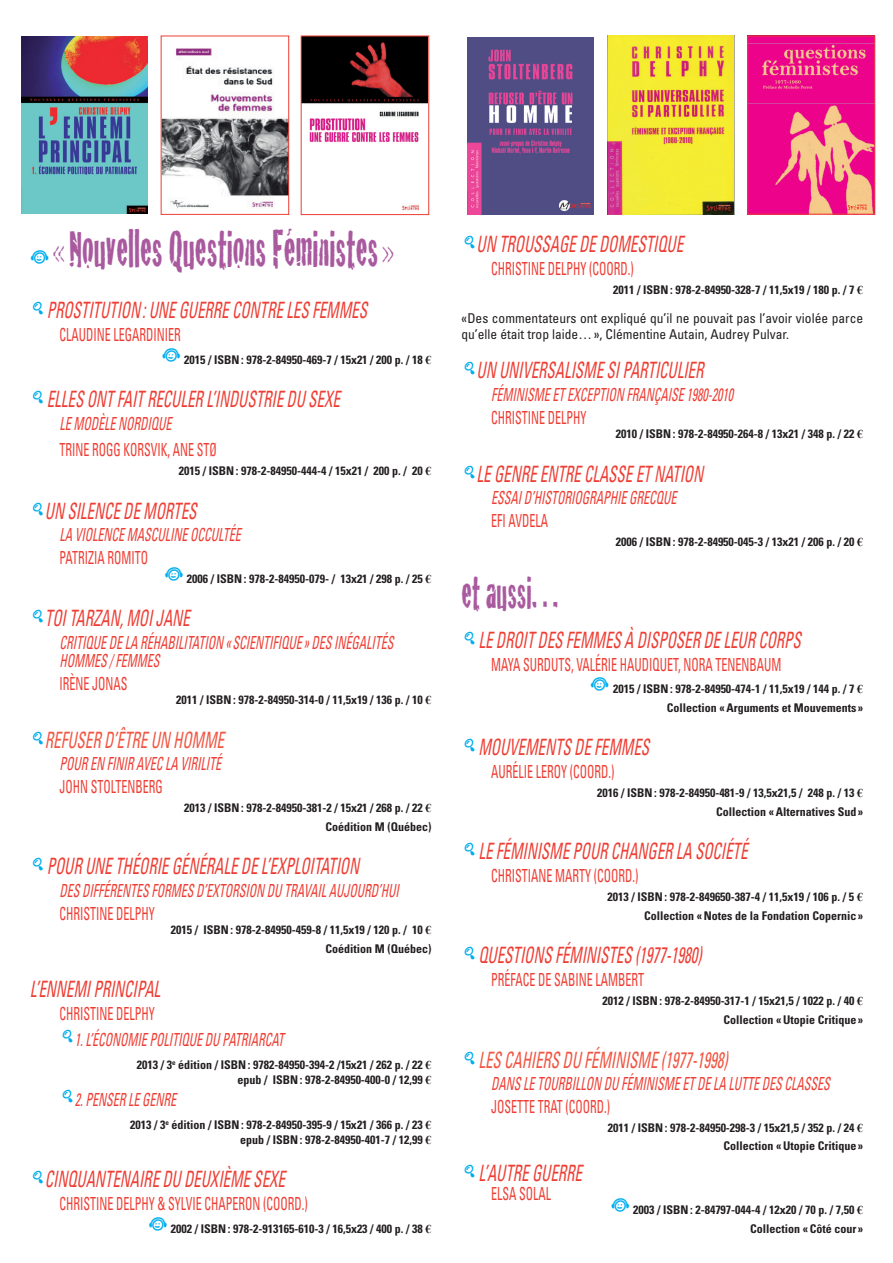
<style>
.page{position:relative;width:893px;height:1263px;background:#fff}
.page>*{position:absolute;margin:0;border:0;box-sizing:border-box;transform-origin:0 0}
.t1{font:54px "Cracked";color:#a95a9f;scale:.62 1}
.t2{font:48px "Cracked";color:#a95a9f;scale:.62 1}
.t3{font:italic condensed 22.5px "Univers";color:#ee3e34;scale:.67 1}
.t4{font:italic condensed 22.5px "Univers";color:#f05642;scale:.67 1}
.t5{font:italic condensed 18px/18.1px "Univers";color:#ee3e34;scale:.67 1}
.t6{font:condensed 18px "Univers";color:#ee3e34;scale:.67 1}
.t7{font:condensed 13.5px/16.4px "Univers";color:#231f20}
.t8{font:700 condensed 12px/18.8px "Univers";color:#231f20;text-align:right}
.s1{color:#00aeef}
.s2{font-family:"Times New Roman";font-stretch:normal}
</style>
<div class="page">
<img style="left:21px;top:37px;width:127px;height:177px">
<img style="left:163px;top:48px;width:124px;height:161px">
<div style="left:161px;top:36px;width:128px;height:179px;border:1px solid #ee3e34"></div>
<img style="left:303px;top:38px;width:124px;height:173px">
<div style="left:301px;top:36px;width:128px;height:179px;border:1px solid #ee3e34"></div>
<img style="left:467px;top:37px;width:127px;height:177px">
<img style="left:607px;top:36px;width:128px;height:178px">
<img style="left:749px;top:38px;width:124px;height:174px">
<div style="left:747px;top:36px;width:128px;height:178px;border:1px solid #ee3e34"></div>
<h1 class="t1" style="left:30px;top:206px;width:589px"><span class="s1">✓</span>« Nouvelles Questions Féministes »</h1>
<h3 class="t3" style="left:47px;top:296px;width:487px">PROSTITUTION:UNEGUERRECONTRELESFEMMES</h3>
<h3 class="t6" style="left:60px;top:323px;width:183px">CLAUDINE LEGARDINIER</h3>
<p class="t8" style="left:161px;top:350px;width:272px"><span class="s1">✓</span> 2015 / ISBN: 978-2-84950-469-7 / 15x21 / 200 p. / 18 <span class="s2">€</span></p>
<h3 class="t3" style="left:47px;top:385px;width:446px">ELLESONTFAITRECULERL’INDUSTRIEDU SEXE</h3>
<h3 class="t5" style="left:60px;top:414px;width:175px">LEMODÈLENORDIQUE</h3>
<h3 class="t6" style="left:60px;top:438px;width:236px">TRINE ROGG KORSVIK, ANE STØ</h3>
<p class="t8" style="left:179px;top:461px;width:254px">2015 / ISBN: 978-2-84950-444-4 / 15x21 / 200 p. / 20 <span class="s2">€</span></p>
<h3 class="t3" style="left:45px;top:496px;width:235px">UN SILENCEDEMORTES</h3>
<h3 class="t5" style="left:60px;top:525px;width:278px">LA VIOLENCEMASCULINEOCCULTÉE</h3>
<h3 class="t6" style="left:60px;top:546px;width:134px">PATRIZIA ROMITO</h3>
<p class="t8" style="left:164px;top:569px;width:269px"><span class="s1">✓</span> 2006 / ISBN: 978-2-84950-079- / 13x21 / 298 p. / 25 <span class="s2">€</span></p>
<h3 class="t3" style="left:45px;top:604px;width:225px">TOITARZAN,MOIJANE</h3>
<h3 class="t5" style="left:60px;top:633px;width:506px">CRITIQUEDELA RÉHABILITATION «SCIENTIFIQUE»DESINÉGALITÉS<br>HOMMES/FEMMES</h3>
<h3 class="t6" style="left:60px;top:672px;width:103px">IRÈNE JONAS</h3>
<p class="t8" style="left:176px;top:691px;width:257px">2011 / ISBN: 978-2-84950-314-0 / 11,5x19 / 136 p. / 10 <span class="s2">€</span></p>
<h3 class="t4" style="left:45px;top:726px;width:276px">REFUSERD’ÊTREUN HOMME</h3>
<h3 class="t5" style="left:60px;top:754px;width:249px">POUREN FINIRAVECLA VIRILITÉ</h3>
<h3 class="t6" style="left:60px;top:775px;width:156px">JOHN STOLTENBERG</h3>
<p class="t8" style="left:184px;top:798px;width:249px">2013 / ISBN: 978-2-84950-381-2 / 15x21 / 268 p. / 22 <span class="s2">€<br></span>Coédition M (Québec)</p>
<h3 class="t3" style="left:47px;top:852px;width:475px">POURUNETHÉORIEGÉNÉRALEDEL’EXPLOITATION</h3>
<h3 class="t5" style="left:60px;top:881px;width:514px">DESDIFFÉRENTESFORMESD’EXTORSION DU TRAVAILAUJOURD’HUI</h3>
<h3 class="t6" style="left:60px;top:902px;width:144px">CHRISTINE DELPHY</h3>
<p class="t8" style="left:171px;top:920px;width:262px">2015 / ISBN: 978-2-84950-459-8 / 11,5x19 / 120 p. / 10 <span class="s2">€<br></span>Coédition M (Québec)</p>
<h3 class="t3" style="left:30px;top:974px;width:204px">L’ENNEMIPRINCIPAL</h3>
<h3 class="t6" style="left:60px;top:1002px;width:144px">CHRISTINE DELPHY</h3>
<h3 class="t5" style="left:75px;top:1030px;width:320px">1.L’ÉCONOMIEPOLITIQUEDU PATRIARCAT</h3>
<p class="t8" style="left:137px;top:1058px;width:296px;line-height:14.5px">2013 / 3<sup>e</sup> édition / ISBN: 9782-84950-394-2 /15x21 / 262 p. / 22 <span class="s2">€ </span>epub / ISBN: 978-2-84950-400-0 / 12,99 <span class="s2">€</span></p>
<h3 class="t5" style="left:75px;top:1090px;width:159px">2.PENSERLEGENRE</h3>
<p class="t8" style="left:130px;top:1117px;width:303px;line-height:14.5px">2013 / 3<sup>e</sup> édition / ISBN: 978-2-84950-395-9 / 15x21 / 366 p. / 23 <span class="s2">€ </span>epub / ISBN: 978-2-84950-401-7 / 12,99 <span class="s2">€</span></p>
<h3 class="t3" style="left:45px;top:1165px;width:367px">CINQUANTENAIREDU DEUXIÈMESEXE</h3>
<h3 class="t6" style="left:60px;top:1192px;width:372px">CHRISTINE DELPHY &amp; SYLVIE CHAPERON (COORD.)</h3>
<p class="t8" style="left:148px;top:1219px;width:285px"><span class="s1">✓</span> 2002 / ISBN: 978-2-913165-610-3 / 16,5x23 / 400 p. / 38 <span class="s2">€</span></p>
<h3 class="t3" style="left:477px;top:230px;width:317px">UN TROUSSAGEDEDOMESTIQUE</h3>
<h3 class="t6" style="left:491px;top:257px;width:214px">CHRISTINE DELPHY (COORD.)</h3>
<p class="t8" style="left:613px;top:280px;width:251px">2011 / ISBN: 978-2-84950-328-7 / 11,5x19 / 180 p. / 7 <span class="s2">€</span></p>
<p class="t7" style="left:461px;top:309px;width:403px">«Des commentateurs ont expliqué qu’il ne pouvait pas l’avoir violée parce qu’elle était trop laide…», Clémentine Autain, Audrey Pulvar.</p>
<h3 class="t3" style="left:477px;top:356px;width:347px">UN UNIVERSALISMESIPARTICULIER</h3>
<h3 class="t5" style="left:491px;top:385px;width:369px">FÉMINISMEETEXCEPTION FRANÇAISE1980-2010</h3>
<h3 class="t6" style="left:491px;top:406px;width:144px">CHRISTINE DELPHY</h3>
<p class="t8" style="left:616px;top:424px;width:249px">2010 / ISBN: 978-2-84950-264-8 / 13x21 / 348 p. / 22 <span class="s2">€</span></p>
<h3 class="t3" style="left:477px;top:459px;width:347px">LEGENREENTRECLASSEETNATION</h3>
<h3 class="t5" style="left:491px;top:488px;width:284px">ESSAID’HISTORIOGRAPHIEGRECQUE</h3>
<h3 class="t6" style="left:491px;top:509px;width:86px">EFI AVDELA</h3>
<p class="t8" style="left:616px;top:532px;width:249px">2006 / ISBN: 978-2-84950-045-3 / 13x21 / 206 p. / 20 <span class="s2">€</span></p>
<h2 class="t2" style="left:461px;top:555px;width:158px">et aussi…</h2>
<h3 class="t3" style="left:478px;top:625px;width:490px">LEDROITDESFEMMESÀ DISPOSERDELEURCORPS</h3>
<h3 class="t6" style="left:491px;top:653px;width:435px">MAYA SURDUTS, VALÉRIE HAUDIQUET, NORA TENENBAUM</h3>
<p class="t8" style="left:590px;top:679px;width:275px"><span class="s1">✓</span> 2015 / ISBN: 978-2-84950-474-1 / 11,5x19 / 144 p. / 7 <span class="s2">€<br></span>Collection «Arguments et Mouvements »</p>
<h3 class="t3" style="left:478px;top:733px;width:264px">MOUVEMENTSDEFEMMES</h3>
<h3 class="t6" style="left:491px;top:760px;width:186px">AURÉLIE LEROY (COORD.)</h3>
<p class="t8" style="left:597px;top:783px;width:267px">2016 / ISBN: 978-2-84950-481-9 / 13,5x21,5 / 248 p. / 13 <span class="s2">€<br></span>Collection «Alternatives Sud »</p>
<h3 class="t3" style="left:478px;top:837px;width:411px">LEFÉMINISMEPOURCHANGERLA SOCIÉTÉ</h3>
<h3 class="t6" style="left:491px;top:864px;width:221px">CHRISTIANE MARTY (COORD.)</h3>
<p class="t8" style="left:607px;top:887px;width:257px">2013 / ISBN: 978-2-849650-387-4 / 11,5x19 / 106 p. / 5 <span class="s2">€<br></span>Collection «Notes de la Fondation Copernic»</p>
<h3 class="t3" style="left:478px;top:941px;width:342px">QUESTIONSFÉMINISTES(1977-1980)</h3>
<h3 class="t6" style="left:491px;top:969px;width:230px">PRÉFACE DE SABINE LAMBERT</h3>
<p class="t8" style="left:603px;top:991px;width:262px">2012 / ISBN: 978-2-84950-317-1 / 15x21,5 / 1022 p. / 40 <span class="s2">€<br></span>Collection «Utopie Critique »</p>
<h3 class="t4" style="left:478px;top:1045px;width:381px">LESCAHIERSDU FÉMINISME(1977-1998)</h3>
<h3 class="t5" style="left:491px;top:1074px;width:513px">DANSLETOURBILLON DU FÉMINISMEETDELA LUTTEDESCLASSES</h3>
<h3 class="t6" style="left:491px;top:1095px;width:179px">JOSETTE TRAT (COORD.)</h3>
<p class="t8" style="left:608px;top:1118px;width:257px">2011 / ISBN: 978-2-84950-298-3 / 15x21,5 / 352 p. / 24 <span class="s2">€<br></span>Collection «Utopie Critique »</p>
<h3 class="t3" style="left:478px;top:1159px;width:164px">L’AUTREGUERRE</h3>
<h3 class="t6" style="left:491px;top:1182px;width:91px">ELSA SOLAL</h3>
<p class="t8" style="left:610px;top:1201px;width:254px"><span class="s1">✓</span> 2003 / ISBN: 2-84797-044-4 / 12x20 / 70 p. / 7,50 <span class="s2">€<br></span>Collection «Côté cour »</p>
</div>
